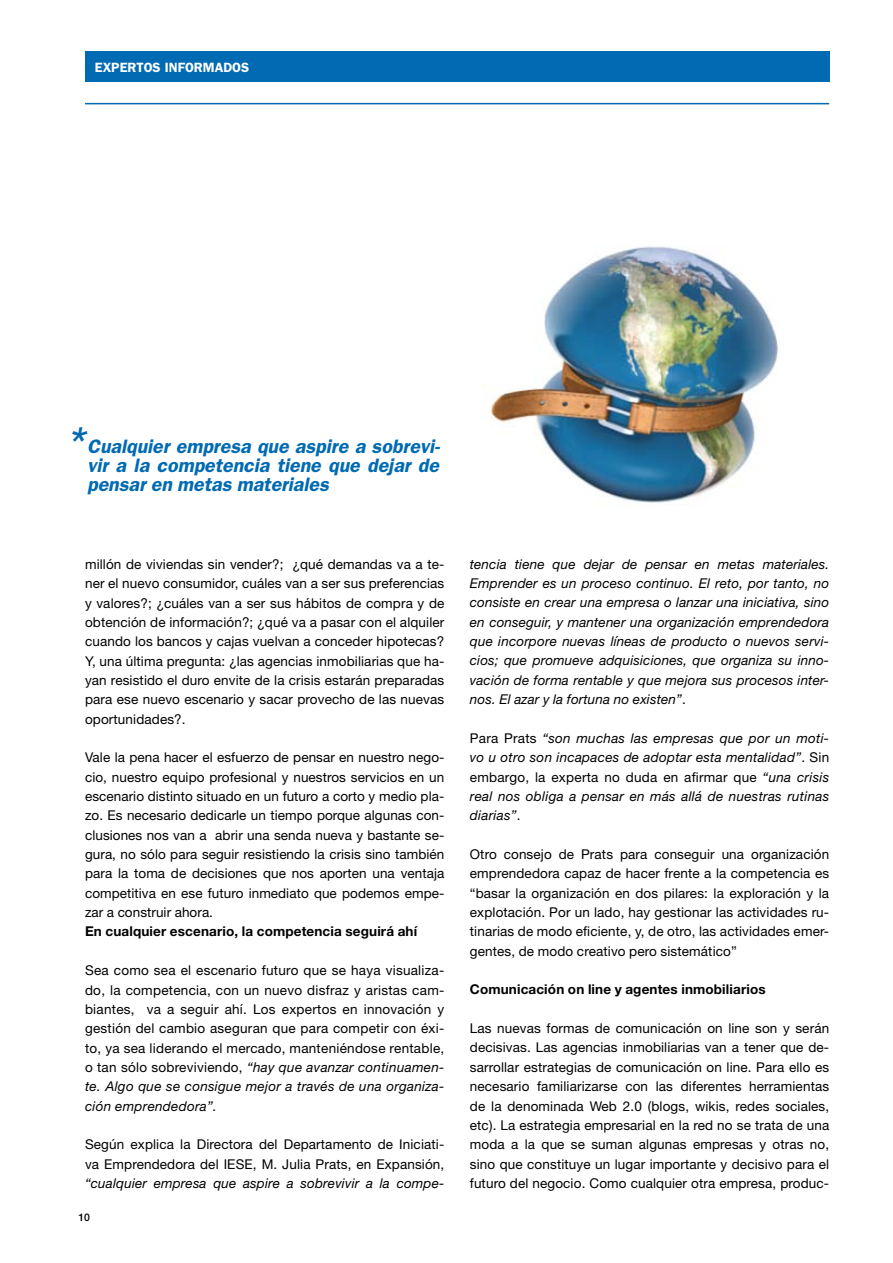
<style>
.page{position:relative;width:893px;height:1263px;background:#fff}
.page>*{position:absolute;margin:0;border:0;box-sizing:border-box;transform-origin:0 0}
.t1{font:italic 600 37.5px "Franklin Gothic";color:#006ab2}
.t2{font:italic 600 19.5px/19.4px "Franklin Gothic";color:#006ab2;text-align:justify}
.t3{font:13.5px/19.4px "Helvetica Neue LT Std";letter-spacing:.01em;color:#000;text-align:justify}
.t4{font:italic 13.5px/19.4px "Helvetica Neue";letter-spacing:.02em;color:#000;text-align:justify}
.t5{font:700 13.5px "Helvetica Neue LT Std";letter-spacing:.01em;color:#000}
.t6{font:600 13.5px "Franklin Gothic";color:#fff}
.t7{font:500 10.5px "Helvetica Neue LT Std";color:#000}
.s1{font-family:"Helvetica Neue LT Std";font-style:normal}
.s2{font-family:"Helvetica Neue";font-style:italic}
</style>
<div class="page">
<hr style="left:85px;top:103px;width:744px;height:1px;background:#006ab2">
<div style="left:85px;top:51px;width:744px;height:30px;background:#006ab2"></div>
<img style="left:490px;top:246px;width:288px;height:257px">
<p class="t6" style="left:95px;top:59px;width:130px">EXPERTOS IN FORMADOS</p>
<h1 class="t1" style="left:65px;top:418px;width:24px">*</h1>
<h2 class="t2" style="left:87px;top:436px;width:353px">Cualquier empresa que aspire a sobrevi&shy;vir a la competencia tiene que dejar de pensar en metas materiales</h2>
<p class="t3" style="left:85px;top:554px;width:361px">millón de viviendas sin vender?; ¿qué demandas va a te&shy;ner el nuevo consumidor, cuáles van a ser sus preferencias y valores?; ¿cuáles van a ser sus hábitos de compra y de obtención de información?; ¿qué va a pasar con el alquiler cuando los bancos y cajas vuelvan a conceder hipotecas?<br>Y, una última pregunta: ¿las agencias inmobiliarias que ha&shy;yan resistido el duro envite de la crisis estarán preparadas para ese nuevo escenario y sacar provecho de las nuevas oportunidades?.</p>
<p class="t3" style="left:85px;top:748px;width:361px">Vale la pena hacer el esfuerzo de pensar en nuestro nego&shy;cio, nuestro equipo profesional y nuestros servicios en un escenario distinto situado en un futuro a corto y medio pla&shy;zo. Es necesario dedicarle un tiempo porque algunas con&shy;clusiones nos van a abrir una senda nueva y bastante se&shy;gura, no sólo para seguir resistiendo la crisis sino también para la toma de decisiones que nos aporten una ventaja competitiva en ese futuro inmediato que podemos empe&shy;zar a construir ahora.</p>
<p class="t5" style="left:85px;top:923px;width:334px">En cualquier escenario, la competencia seguirá ahí</p>
<p class="t3" style="left:85px;top:960px;width:361px">Sea como sea el escenario futuro que se haya visualiza&shy;do, la competencia, con un nuevo disfraz y aristas cam&shy;biantes, va a seguir ahí. Los expertos en innovación y gestión del cambio aseguran que para competir con éxi&shy;to, ya sea liderando el mercado, manteniéndose rentable,</p>
<p class="t4" style="left:85px;top:1057px;width:361px"><span class="s1">o tan sólo sobreviviendo,</span> “hay que avanzar continuamen&shy;te. Algo que se consigue mejor a través de una organiza&shy;ción emprendedora”.</p>
<p class="t3" style="left:85px;top:1135px;width:361px">Según explica la Directora del Departamento de Iniciati&shy;va Emprendedora del IESE, M. Julia Prats, en Expansión,</p>
<p class="t4" style="left:85px;top:1173px;width:361px">“cualquier empresa que aspire a sobrevivir a la compe-</p>
<p class="t7" style="left:78px;top:1211px;width:13px">10</p>
<p class="t4" style="left:470px;top:554px;width:361px">tencia tiene que dejar de pensar en metas materiales.<br>Emprender es un proceso continuo. El reto, por tanto, no consiste en crear una empresa o lanzar una iniciativa, sino en conseguir, y mantener una organización emprendedora que incorpore nuevas líneas de producto o nuevos servi&shy;cios; que promueve adquisiciones, que organiza su inno&shy;vación de forma rentable y que mejora sus procesos inter&shy;nos. El azar y la fortuna no existen”<span class="s1">.</span></p>
<p class="t4" style="left:470px;top:728px;width:361px"><span class="s1">Para Prats</span> “son muchas las empresas que por un moti&shy;vo u otro son incapaces de adoptar esta mentalidad”<span class="s1">. Sin</span></p>
<p class="t3" style="left:470px;top:767px;width:361px">embargo, la experta no duda en afirmar que <span class="s2">“una crisis</span></p>
<p class="t4" style="left:470px;top:786px;width:361px">real nos obliga a pensar en más allá de nuestras rutinas diarias”<span class="s1">.</span></p>
<p class="t3" style="left:470px;top:844px;width:361px">Otro consejo de Prats para conseguir una organización emprendedora capaz de hacer frente a la competencia es “basar la organización en dos pilares: la exploración y la explotación. Por un lado, hay gestionar las actividades ru&shy;tinarias de modo eficiente, y, de otro, las actividades emer&shy;gentes, de modo creativo pero sistemático”</p>
<p class="t5" style="left:470px;top:981px;width:297px">Comunicación on line y agentes inmobiliarios</p>
<p class="t3" style="left:470px;top:1018px;width:361px">Las nuevas formas de comunicación on line son y serán decisivas. Las agencias inmobiliarias van a tener que de&shy;sarrollar estrategias de comunicación on line. Para ello es necesario familiarizarse con las diferentes herramientas de la denominada Web 2.0 (blogs, wikis, redes sociales, etc). La estrategia empresarial en la red no se trata de una moda a la que se suman algunas empresas y otras no, sino que constituye un lugar importante y decisivo para el futuro del negocio. Como cualquier otra empresa, produc-</p>
</div>
